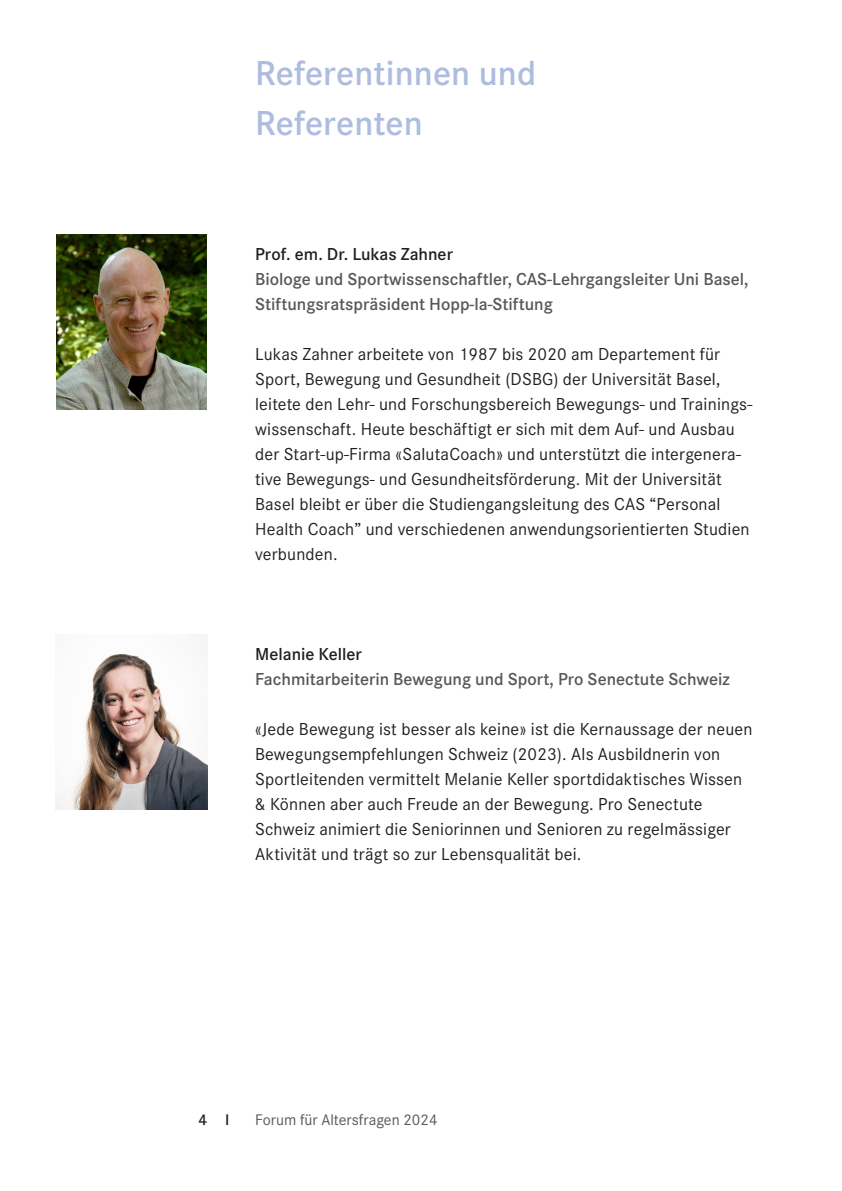
<style>
.page{position:relative;width:842px;height:1191px;background:#fff}
.page>*{position:absolute;margin:0;border:0;box-sizing:border-box;transform-origin:0 0}
.B_Lauftext_Demi{font:600 36px "Corporate S";letter-spacing:.005em;color:#aebcdf}
.B_Lauftext_Light{font:18px/25px "Corporate S";letter-spacing:.01em;color:#231f20}
.B_Lauftext_Light-2{font:600 18px/25px "Corporate S";color:#57585a}
.B_Lauftext_Light-3{font:600 18px "Corporate S";color:#231f20}
.t1{font:16px "Corporate S";color:#57585a}
.t2{font:600 16px "Corporate S";color:#231f20}
</style>
<div class="page">
<img style="left:56px;top:235px;width:151px;height:175px">
<img style="left:56px;top:643px;width:151px;height:167px">
<p class="B_Lauftext_Demi" style="left:255px;top:48px;width:282px">Referentinnen und</p>
<p class="B_Lauftext_Demi" style="left:255px;top:98px;width:169px">Referenten</p>
<p class="B_Lauftext_Light-3" style="left:255px;top:241px;width:199px">Prof. em. Dr. Lukas Zahner</p>
<p class="B_Lauftext_Light-2" style="left:255px;top:265px;width:495px">Biologe und Sportwissenschaftler, CAS-Lehrgangsleiter Uni Basel,<br>Stiftungsratspräsident Hopp-la-Stiftung</p>
<p class="B_Lauftext_Light" style="left:255px;top:340px;width:499px">Lukas Zahner arbeitete von 1987 bis 2020 am Departement für Sport, Bewegung und Gesundheit (DSBG) der Universität Basel, leitete den Lehr- und Forschungsbereich Bewegungs- und Trainings&shy;wissenschaft. Heute beschäftigt er sich mit dem Auf- und Ausbau der Start-up-Firma «SalutaCoach» und unterstützt die intergenera&shy;tive Bewegungs- und Gesundheitsförderung. Mit der Universität</p>
<p class="B_Lauftext_Light" style="left:255px;top:490px;width:496px">Basel bleibt er über die Studiengangsleitung des CAS “Personal<br>Health Coach” und verschiedenen anwendungsorientierten Studien verbunden.</p>
<p class="B_Lauftext_Light-3" style="left:255px;top:641px;width:108px">Melanie Keller</p>
<p class="B_Lauftext_Light-2" style="left:255px;top:665px;width:476px">Fachmitarbeiterin Bewegung und Sport, Pro Senectute Schweiz</p>
<p class="B_Lauftext_Light" style="left:255px;top:715px;width:499px">«Jede Bewegung ist besser als keine» ist die Kernaussage der neuen Bewegungsempfehlungen Schweiz (2023). Als Ausbildnerin von Sportleitenden vermittelt Melanie Keller sportdidaktisches Wissen &amp; Können aber auch Freude an der Bewegung. Pro Senectute Schweiz animiert die Seniorinnen und Senioren zu regelmässiger Aktivität und trägt so zur Lebensqualität bei.</p>
<p class="t2" style="left:198px;top:1109px;width:33px">4 I</p>
<p class="t1" style="left:255px;top:1109px;width:184px">Forum für Altersfragen 2024</p>
</div>
